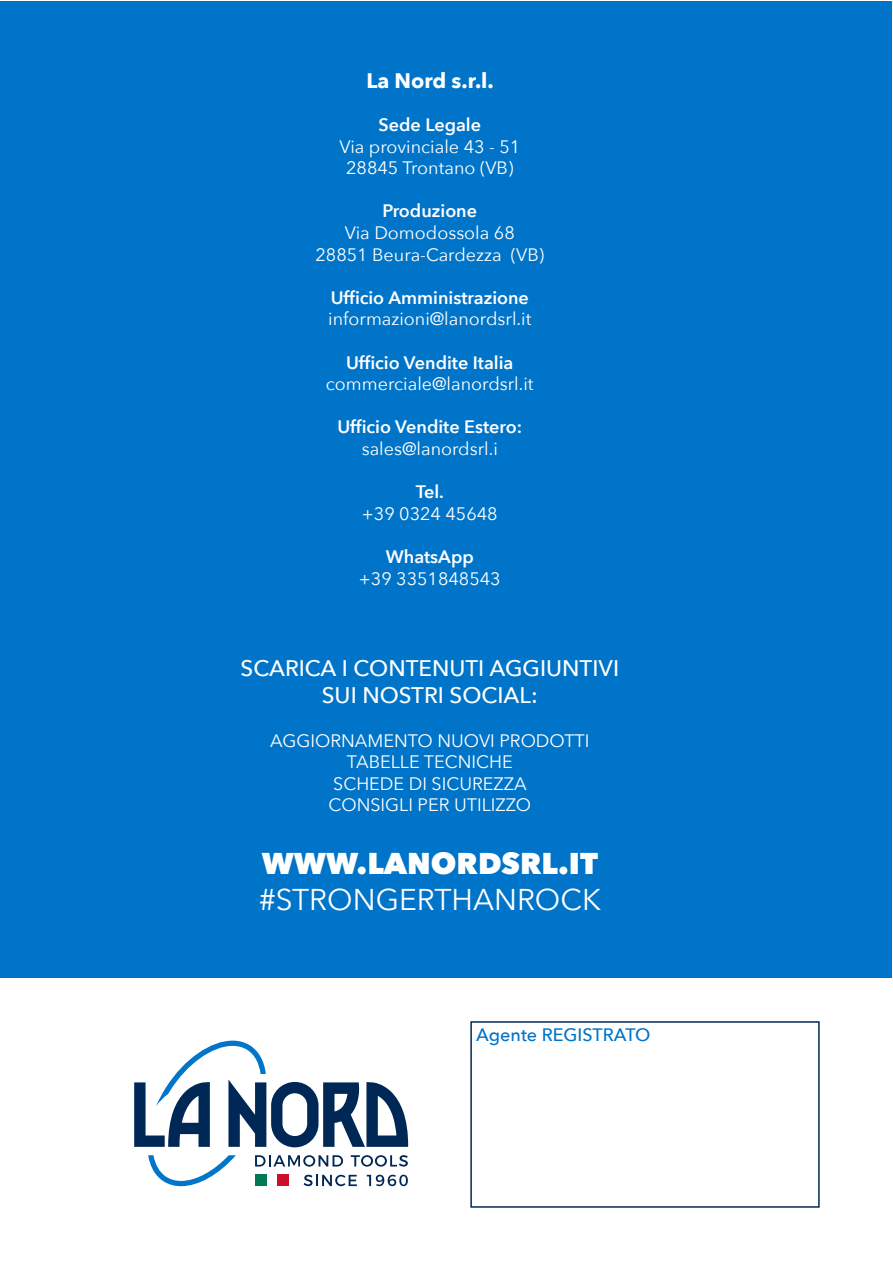
<style>
.page{position:relative;width:893px;height:1263px;background:#fff}
.page>*{position:absolute;margin:0;border:0;box-sizing:border-box;transform-origin:0 0}
.t1{font:30px "Avenir Next";color:#fff}
.t2{font:800 30px "Avenir Next";color:#fff}
.t3{font:500 22.5px/27px "Avenir Next";color:#fff;text-align:center}
.t4{font:700 21px "Avenir Next";color:#fff}
.t5{font:18px/21.6px "Avenir Next";color:#fff;text-align:center}
.t6{font:600 18px "Avenir Next";color:#fff}
.t7{font:500 18px "Avenir Next";color:#0074c8}
</style>
<div class="page">
<div style="left:0;top:2px;width:892px;height:976px;background:#0074c8"></div>
<svg style="left:134px;top:1040px;width:274px;height:146px"></svg>
<div style="left:470px;top:1021px;width:350px;height:187px;border:2px solid #002857"></div>
<p class="t4" style="left:366px;top:62px;width:129px">La Nord s.r.l.</p>
<p class="t6" style="left:379px;top:109px;width:104px">Sede Legale</p>
<p class="t5" style="left:339px;top:135px;width:182px">Via provinciale 43 - 51<br>28845 Trontano (VB)</p>
<p class="t6" style="left:383px;top:196px;width:96px">Produzione</p>
<p class="t5" style="left:315px;top:221px;width:230px">Via Domodossola 68<br>28851 Beura-Cardezza (VB)</p>
<p class="t6" style="left:331px;top:282px;width:200px">Ufficio Amministrazione</p>
<p class="t5" style="left:328px;top:308px;width:205px">informazioni@lanordsrl.it</p>
<p class="t6" style="left:346px;top:347px;width:169px">Ufficio Vendite Italia</p>
<p class="t5" style="left:326px;top:372px;width:209px">commerciale@lanordsrl.it</p>
<p class="t6" style="left:337px;top:412px;width:186px">Ufficio Vendite Estero:</p>
<p class="t5" style="left:362px;top:437px;width:138px">sales@lanordsrl.i</p>
<p class="t6" style="left:416px;top:476px;width:30px">Tel.</p>
<p class="t5" style="left:362px;top:502px;width:137px">+39 0324 45648</p>
<p class="t6" style="left:386px;top:541px;width:89px">WhatsApp</p>
<p class="t5" style="left:359px;top:567px;width:143px">+39 3351848543</p>
<p class="t3" style="left:241px;top:654px;width:380px">SCARICA I CONTENUTI AGGIUNTIVI<br>SUI NOSTRI SOCIAL:</p>
<p class="t5" style="left:270px;top:729px;width:321px">AGGIORNAMENTO NUOVI PRODOTTI<br>TABELLE TECNICHE<br>SCHEDE DI SICUREZZA<br>CONSIGLI PER UTILIZZO</p>
<h1 class="t2" style="left:262px;top:845px;width:338px">WWW.LANORDSRL.IT</h1>
<h1 class="t1" style="left:259px;top:875px;width:343px">#STRONGERTHANROCK</h1>
<p class="t7" style="left:476px;top:1019px;width:176px">Agente REGISTRATO</p>
</div>
